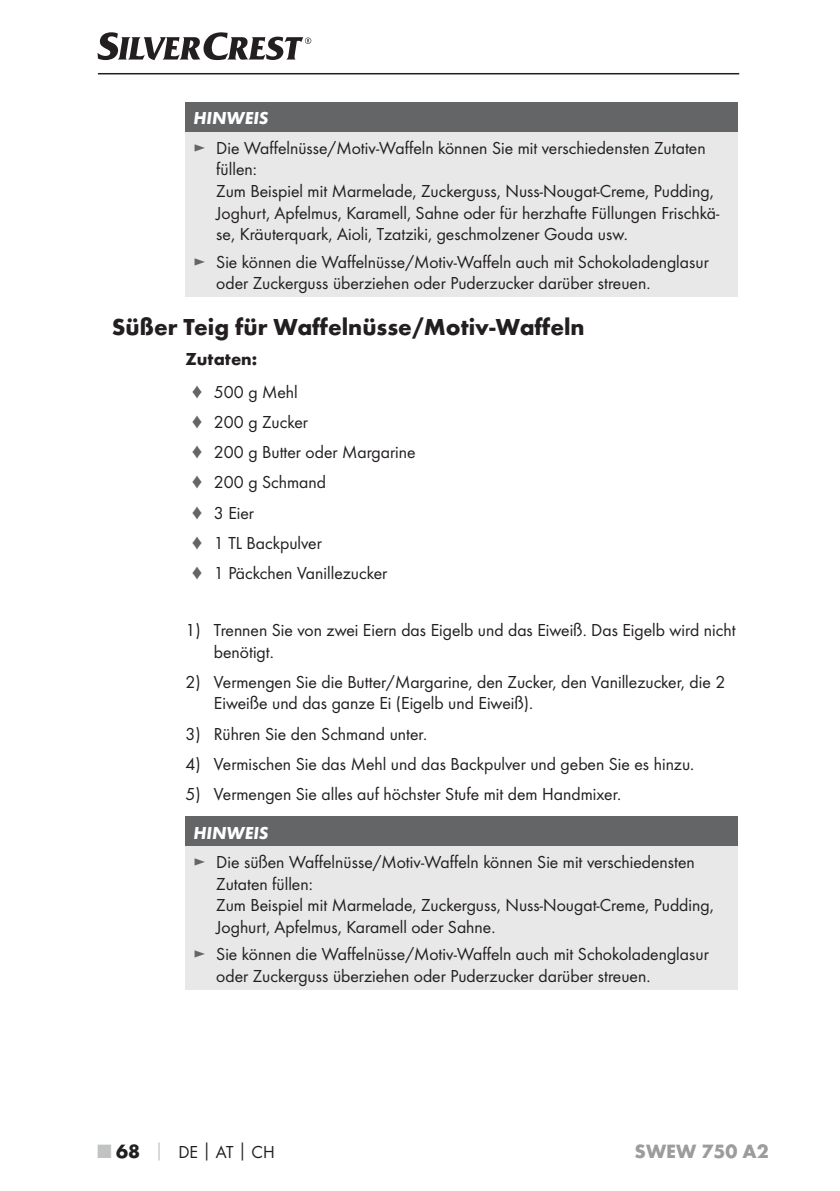
<style>
.page{position:relative;width:840px;height:1191px;background:#fff}
.page>*{position:absolute;margin:0;border:0;box-sizing:border-box;transform-origin:0 0}
.t1{font:700 24px "Futura";color:#231f20}
.t2{font:700 20px "Futura";color:#9a9c9e}
.t3{font:18px/21.6px "Futura Boo";color:#231f20}
.t4{font:italic 700 18px "Futura";color:#fff}
.t5{font:700 18px "Futura";color:#231f20}
.s1{color:#646567}
.s2{font-family:"Futura";font-weight:700;font-size:20px;color:#c0c2c4}
.s3{font-family:"Futura";font-weight:700;font-size:20px}
.s4{font-family:"Futura";font-weight:700;color:#c0c2c4}
.s5{font-family:"Futura";font-weight:700}
</style>
<div class="page">
<hr style="left:98px;top:73px;width:640px;height:1px;background:#231f20">
<svg style="left:97px;top:32px;width:214px;height:28px"></svg>
<div style="left:185px;top:102px;width:552px;height:30px;background:#646567"></div>
<div style="left:185px;top:132px;width:552px;height:165px;background:#e8e8e9"></div>
<div style="left:185px;top:816px;width:552px;height:30px;background:#646567"></div>
<div style="left:185px;top:846px;width:552px;height:143px;background:#e8e8e9"></div>
<p class="t4" style="left:193px;top:112px;width:76px">HINWEIS</p>
<p class="t3" style="left:216px;top:138px;width:504px;text-indent:-23px"><span class="s1">►</span> Die Waffelnüsse/Motiv-Waffeln können Sie mit verschiedensten Zutaten füllen:<br>Zum Beispiel mit Marmelade, Zuckerguss, Nuss-Nougat-Creme, Pudding, Joghurt, Apfelmus, Karamell, Sahne oder für herzhafte Füllungen Frischkä&shy;se, Kräuterquark, Aioli, Tzatziki, geschmolzener Gouda usw.</p>
<p class="t3" style="left:216px;top:252px;width:493px;text-indent:-23px"><span class="s1">►</span> Sie können die Waffelnüsse/Motiv-Waffeln auch mit Schokoladenglasur oder Zuckerguss überziehen oder Puderzucker darüber streuen.</p>
<h1 class="t1" style="left:112px;top:317px;width:474px">Süßer Teig für Waffelnüsse/Motiv-Waffeln</h1>
<p class="t5" style="left:185px;top:352px;width:73px">Zutaten:</p>
<p class="t3" style="left:191px;top:378px;width:226px;line-height:30.2px"><span class="s1">♦</span> 500 g Mehl<br><span class="s1">♦</span> 200 g Zucker<br><span class="s1">♦</span> 200 g Butter oder Margarine <span class="s1">♦</span> 200 g Schmand<br><span class="s1">♦</span> 3 Eier<br><span class="s1">♦</span> 1 TL Backpulver<br><span class="s1">♦</span> 1 Päckchen Vanillezucker</p>
<p class="t3" style="left:214px;top:620px;width:523px;text-indent:-28px">1) Trennen Sie von zwei Eiern das Eigelb und das Eiweiß. Das Eigelb wird nicht benötigt.</p>
<p class="t3" style="left:214px;top:672px;width:512px;text-indent:-28px">2) Vermengen Sie die Butter/Margarine, den Zucker, den Vanillezucker, die 2<br>Eiweiße und das ganze Ei (Eigelb und Eiweiß).</p>
<p class="t3" style="left:185px;top:723px;width:243px">3) Rühren Sie den Schmand unter.</p>
<p class="t3" style="left:185px;top:754px;width:510px">4) Vermischen Sie das Mehl und das Backpulver und geben Sie es hinzu.</p>
<p class="t3" style="left:185px;top:784px;width:437px">5) Vermengen Sie alles auf höchster Stufe mit dem Handmixer.</p>
<p class="t4" style="left:193px;top:826px;width:76px">HINWEIS</p>
<p class="t3" style="left:216px;top:852px;width:498px;text-indent:-23px"><span class="s1">►</span> Die süßen Waffelnüsse/Motiv-Waffeln können Sie mit verschiedensten Zutaten füllen:<br>Zum Beispiel mit Marmelade, Zuckerguss, Nuss-Nougat-Creme, Pudding, Joghurt, Apfelmus, Karamell oder Sahne.</p>
<p class="t3" style="left:216px;top:944px;width:493px;text-indent:-23px"><span class="s1">►</span> Sie können die Waffelnüsse/Motiv-Waffeln auch mit Schokoladenglasur oder Zuckerguss überziehen oder Puderzucker darüber streuen.</p>
<p class="t3" style="left:98px;top:1142px;width:178px"><span class="s2">■</span> <span class="s3">68</span> <span class="s4">│</span> DE<span class="s5">│</span>AT<span class="s5">│</span>CH</p>
<p class="t2" style="left:634px;top:1143px;width:136px">SWEW 750 A2</p>
</div>
